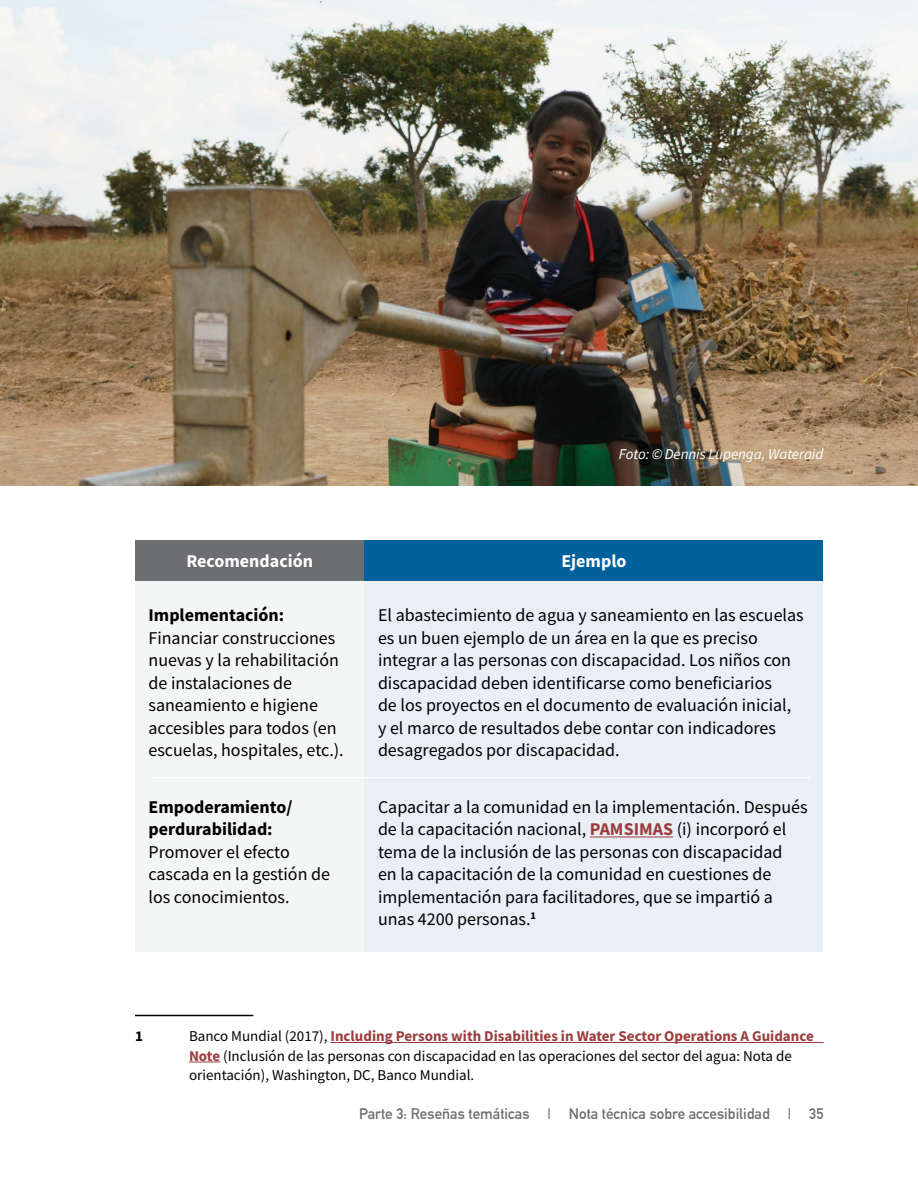
<style>
.page{position:relative;width:918px;height:1188px;background:#fff}
.page>*{position:absolute;margin:0;border:0;box-sizing:border-box;transform-origin:0 0}
.t1{font:18px/22.5px "Source Sans Pro";color:#000}
.t2{font:700 18px/22.5px "Source Sans Pro";color:#000}
.t3{font:700 18px "Source Sans Pro";color:#fff}
.t4{font:15px/19.5px "Source Sans Pro";color:#000}
.t5{font:700 15px "DIN Alternate";color:#6d6e71}
.t6{font:italic 15px "Source Sans Pro";letter-spacing:-.005em;color:#fff}
.t7{font:700 15px "Source Sans Pro";color:#000}
.s1{font-weight:700;color:#9a3d3d}
</style>
<div class="page">
<img style="left:0;top:0;width:918px;height:486px">
<div style="left:135px;top:580px;width:229px;height:372px;background:#f4f5f5"></div>
<div style="left:364px;top:580px;width:460px;height:372px;background:#eaeef6"></div>
<hr style="left:590px;top:837px;width:83px;height:1px;background:#9a3d3d">
<hr style="left:148px;top:777px;width:662px;height:1px;background:#fff">
<hr style="left:331px;top:1042px;width:492px;height:1px;background:#9a3d3d">
<hr style="left:189px;top:1062px;width:31px;height:1px;background:#9a3d3d">
<hr style="left:135px;top:1015px;width:118px;height:1px;background:#000">
<div style="left:135px;top:540px;width:229px;height:40px;background:#6d6e71"></div>
<div style="left:364px;top:540px;width:460px;height:40px;background:#00619d"></div>
<svg style="left:802px;top:47px;width:16px;height:15px"></svg>
<p class="t6" style="left:619px;top:444px;width:206px">Foto: © Dennis Lupenga, Wateraid</p>
<p class="t3" style="left:186px;top:549px;width:128px">Recomendación</p>
<p class="t3" style="left:561px;top:549px;width:67px">Ejemplo</p>
<p class="t2" style="left:148px;top:604px;width:137px">Implementación:</p>
<p class="t1" style="left:148px;top:626px;width:197px">Financiar construcciones nuevas y la rehabilitación de instalaciones de saneamiento e higiene accesibles para todos (en escuelas, hospitales, etc.).</p>
<p class="t2" style="left:148px;top:795px;width:146px">Empoderamiento/ perdurabilidad:</p>
<p class="t1" style="left:148px;top:840px;width:183px">Promover el efecto cascada en la gestión de los conocimientos.</p>
<p class="t1" style="left:378px;top:604px;width:427px">El abastecimiento de agua y saneamiento en las escuelas es un buen ejemplo de un área en la que es preciso integrar a las personas con discapacidad. Los niños con discapacidad deben identificarse como beneficiarios<br>de los proyectos en el documento de evaluación inicial, y el marco de resultados debe contar con indicadores desagregados por discapacidad.</p>
<p class="t1" style="left:378px;top:795px;width:431px">Capacitar a la comunidad en la implementación. Después de la capacitación nacional, <span class="s1">PAMSIMAS</span> (i) incorporó el tema de la inclusión de las personas con discapacidad<br>en la capacitación de la comunidad en cuestiones de implementación para facilitadores, que se impartió a unas 4200 personas.<sup>1</sup></p>
<p class="t7" style="left:135px;top:1026px;width:9px">1</p>
<p class="t4" style="left:189px;top:1026px;width:626px">Banco Mundial (2017), <span class="s1">Including Persons with Disabilities in Water Sector Operations A Guidance<br>Note</span> (Inclusión de las personas con discapacidad en las operaciones del sector del agua: Nota de orientación), Washington, DC, Banco Mundial.</p>
<p class="t5" style="left:359px;top:1102px;width:466px">Parte 3: Reseñas temáticas | Nota técnica sobre accesibilidad | 35</p>
</div>
